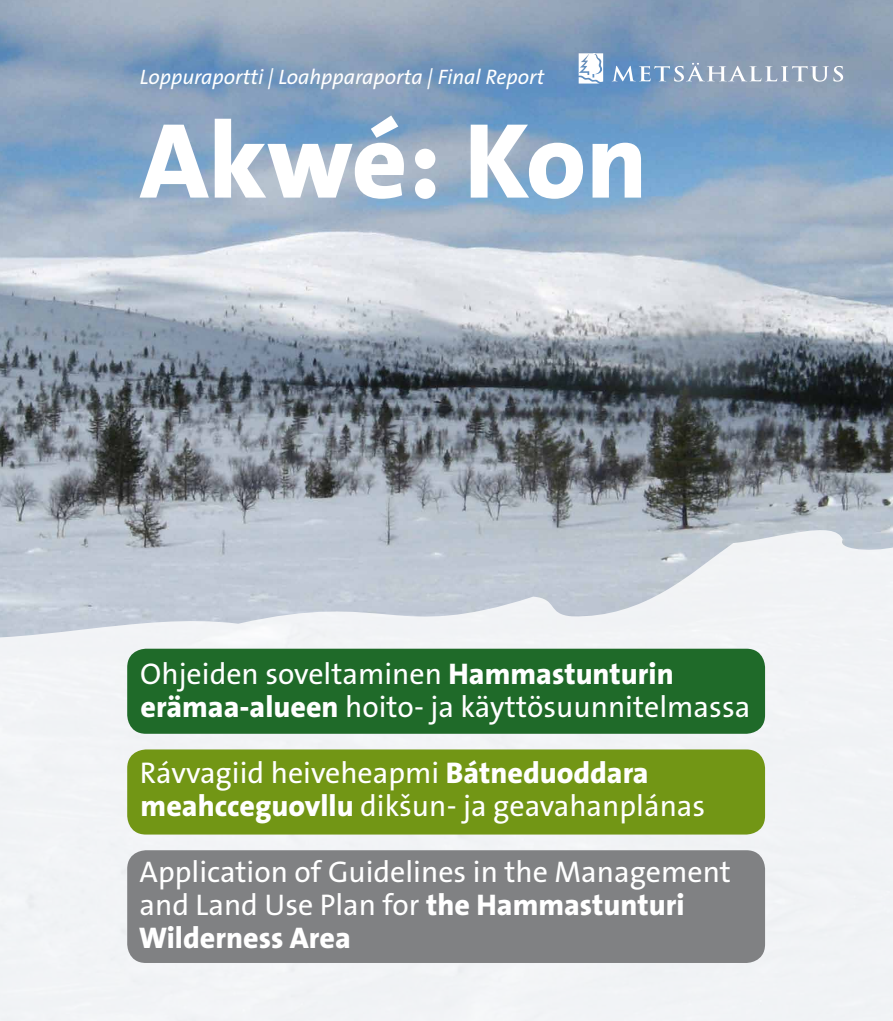
<style>
.page{position:relative;width:893px;height:1021px;background:#fff}
.page>*{position:absolute;margin:0;border:0;box-sizing:border-box;transform-origin:0 0}
.t1{font:800 108px "The Sans Os F";color:#fff}
.t2{font:30px/33px "The Sans Os F";color:#fff}
.t3{font:italic 21px "The Sans Os F";color:#fff}
.s1{font-weight:800}
</style>
<div class="page">
<img style="left:0;top:0;width:893px;height:518px">
<svg style="left:0;top:518px;width:893px;height:502px;fill:#f1f3f5"></svg>
<div style="left:127px;top:749px;width:638px;height:85px;background:#729615;border-radius:19px"></div>
<div style="left:127px;top:850px;width:638px;height:112px;background:#808183;border-radius:19px"></div>
<svg style="left:579px;top:53px;width:24px;height:31px"></svg>
<svg style="left:612px;top:63px;width:231px;height:19px;background:#9bafc7"></svg>
<div style="left:127px;top:648px;width:638px;height:85px;background:#1f6a29;border-radius:19px"></div>
<p class="t3" style="left:140px;top:63px;width:406px">Loppuraportti | Loahpparaporta | Final Report</p>
<p class="t1" style="left:140px;top:92px;width:509px">Akwé: Kon</p>
<p class="t2" style="left:140px;top:657px;width:612px">Ohjeiden soveltaminen <span class="s1">Hammastunturin erämaa-alueen</span> hoito- ja käyttösuunnitelmassa</p>
<p class="t2" style="left:140px;top:756px;width:567px">Rávvagiid heiveheapmi <span class="s1">Bátneduoddara meahcceguovllu</span> dikšun- ja geavahanplánas</p>
<p class="t2" style="left:139px;top:855px;width:594px">Application of Guidelines in the Management and Land Use Plan for <span class="s1">the Hammastunturi<br>Wilderness Area</span></p>
</div>
